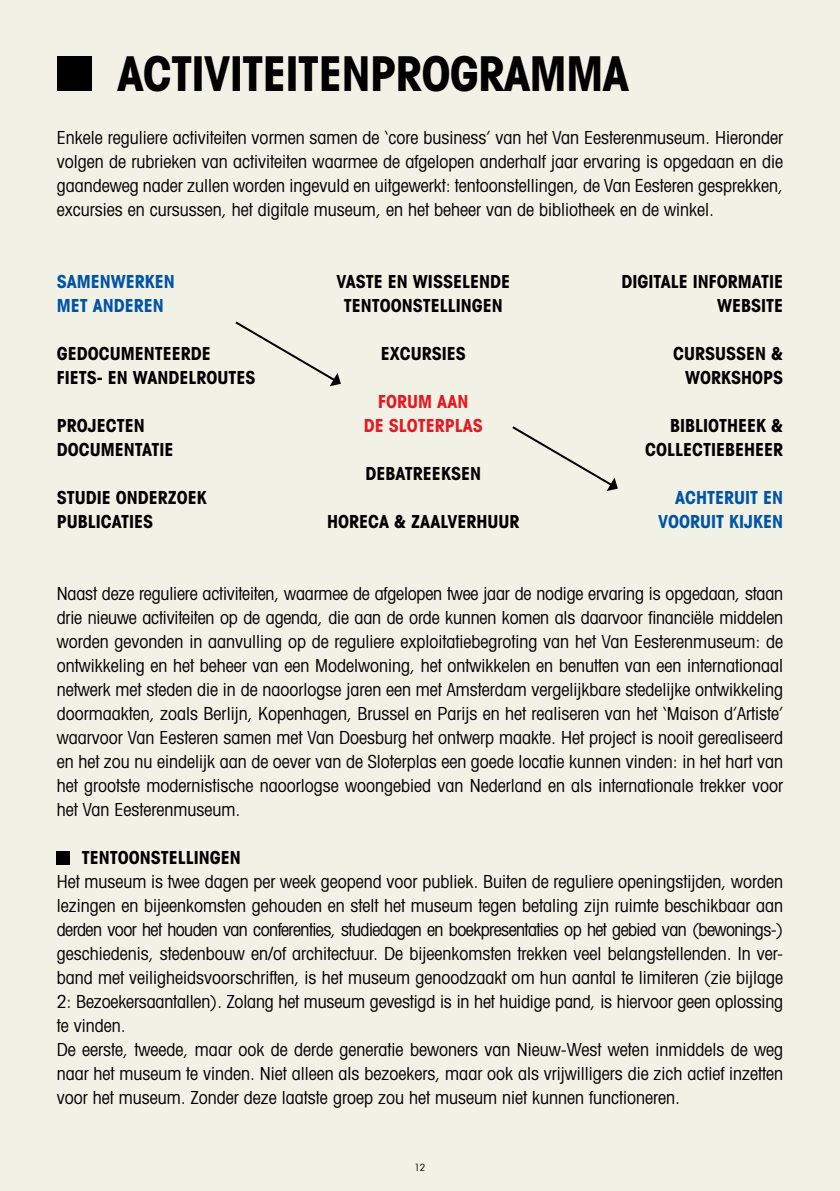
<style>
.page{position:relative;width:840px;height:1191px;background:#fff}
.page>*{position:absolute;margin:0;border:0;box-sizing:border-box;transform-origin:0 0}
.t1{font:700 condensed 48px "Avant Garde";letter-spacing:-.02em;color:#000}
.t2{font:condensed 18px/24px "Avant Garde";color:#000;text-align:justify}
.t3{font:700 condensed 18px/24px "Avant Garde";color:#000}
.t4{font:700 condensed 18px/24px "Avant Garde";color:#0054a4}
.t5{font:700 condensed 18px/24px "Avant Garde";color:#e11b22;text-align:center}
.t6{font:condensed 10px "Avant Garde";color:#000}
</style>
<div class="page">
<div style="left:0;top:0;width:839px;height:1191px;background:#f2f1e6"></div>
<div style="left:57px;top:56px;width:35px;height:35px;background:#000"></div>
<div style="left:57px;top:851px;width:13px;height:13px;background:#000"></div>
<svg style="left:235px;top:321px;width:105px;height:65px"></svg>
<svg style="left:512px;top:426px;width:105px;height:65px"></svg>
<h1 class="t1" style="left:117px;top:43px;width:513px">ACTIVITEITENPROGRAMMA</h1>
<p class="t2" style="left:57px;top:125px;width:727px">Enkele reguliere activiteiten vormen samen de ‘core business’ van het Van Eesterenmuseum. Hieronder volgen de rubrieken van activiteiten waarmee de afgelopen anderhalf jaar ervaring is opgedaan en die gaandeweg nader zullen worden ingevuld en uitgewerkt: tentoonstellingen, de Van Eesteren gesprekken, excursies en cursussen, het digitale museum, en het beheer van de bibliotheek en de winkel.</p>
<p class="t4" style="left:57px;top:269px;width:120px">SAMENWERKEN<br>MET ANDEREN</p>
<p class="t3" style="left:57px;top:341px;width:200px">GEDOCUMENTEERDE<br>FIETS- EN WANDELROUTES</p>
<p class="t3" style="left:57px;top:413px;width:118px">PROJECTEN<br>DOCUMENTATIE</p>
<p class="t3" style="left:57px;top:485px;width:152px">STUDIE ONDERZOEK<br>PUBLICATIES</p>
<p class="t3" style="left:336px;top:269px;width:175px;text-align:center">VASTE EN WISSELENDE<br>TENTOONSTELLINGEN</p>
<p class="t3" style="left:380px;top:341px;width:87px">EXCURSIES</p>
<p class="t5" style="left:363px;top:389px;width:121px">FORUM AAN<br>DE SLOTERPLAS</p>
<p class="t3" style="left:365px;top:461px;width:117px">DEBATREEKSEN</p>
<p class="t3" style="left:327px;top:509px;width:194px">HORECA &amp; ZAALVERHUUR</p>
<p class="t3" style="left:621px;top:269px;width:163px;text-align:right">DIGITALE INFORMATIE<br>WEBSITE</p>
<p class="t3" style="left:672px;top:341px;width:112px;text-align:right">CURSUSSEN &amp;<br>WORKSHOPS</p>
<p class="t3" style="left:644px;top:413px;width:139px;text-align:right">BIBLIOTHEEK &amp;<br>COLLECTIEBEHEER</p>
<p class="t4" style="left:657px;top:485px;width:127px;text-align:right">ACHTERUIT EN<br>VOORUIT KIJKEN</p>
<p class="t2" style="left:57px;top:581px;width:727px">Naast deze reguliere activiteiten, waarmee de afgelopen twee jaar de nodige ervaring is opgedaan, staan drie nieuwe activiteiten op de agenda, die aan de orde kunnen komen als daarvoor financiële middelen worden gevonden in aanvulling op de reguliere exploitatiebegroting van het Van Eesterenmuseum: de ontwikkeling en het beheer van een Modelwoning, het ontwikkelen en benutten van een internationaal netwerk met steden die in de naoorlogse jaren een met Amsterdam vergelijkbare stedelijke ontwikkeling doormaakten, zoals Berlijn, Kopenhagen, Brussel en Parijs en het realiseren van het ‘Maison d’Artiste’ waarvoor Van Eesteren samen met Van Doesburg het ontwerp maakte. Het project is nooit gerealiseerd en het zou nu eindelijk aan de oever van de Sloterplas een goede locatie kunnen vinden: in het hart van het grootste modernistische naoorlogse woongebied van Nederland en als internationale trekker voor het Van Eesterenmuseum.</p>
<p class="t3" style="left:82px;top:845px;width:160px">TENTOONSTELLINGEN</p>
<p class="t2" style="left:57px;top:869px;width:727px;text-align:left">Het museum is twee dagen per week geopend voor publiek. Buiten de reguliere openingstijden, worden lezingen en bijeenkomsten gehouden en stelt het museum tegen betaling zijn ruimte beschikbaar aan derden voor het houden van conferenties, studiedagen en boekpresentaties op het gebied van (bewonings-) geschiedenis, stedenbouw en/of architectuur. De bijeenkomsten trekken veel belangstellenden. In ver&shy;band met veiligheidsvoorschriften, is het museum genoodzaakt om hun aantal te limiteren (zie bijlage 2: Bezoekersaantallen). Zolang het museum gevestigd is in het huidige pand, is hiervoor geen oplossing te vinden.<br>De eerste, tweede, maar ook de derde generatie bewoners van Nieuw-West weten inmiddels de weg naar het museum te vinden. Niet alleen als bezoekers, maar ook als vrijwilligers die zich actief inzetten voor het museum. Zonder deze laatste groep zou het museum niet kunnen functioneren.</p>
<p class="t6" style="left:414px;top:1160px;width:12px">12</p>
</div>
